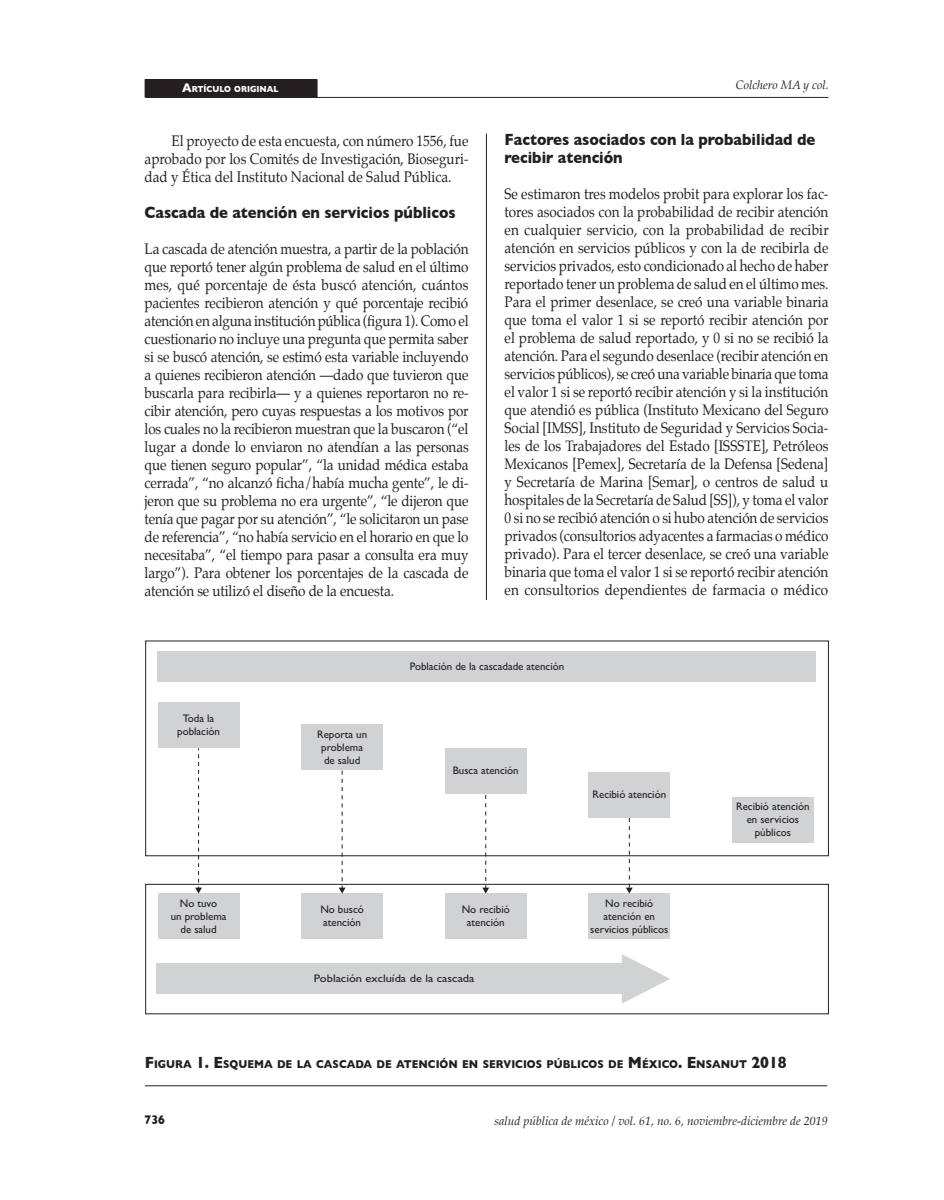
<style>
.page{position:relative;width:944px;height:1200px;background:#fff}
.page>*{position:absolute;margin:0;border:0;box-sizing:border-box;transform-origin:0 0}
.NIVEL_2{font:700 16.5px/18px "Gill Sans";color:#231f20;scale:.9 1}
.TEXTO{font:15px/18px "Palatino";color:#231f20;text-align:justify;scale:.9 1}
.t1{font:700 12.75px "Gill Sans";color:#231f20;scale:.9 1}
.t2{font:italic 12px "Palatino";color:#231f20}
.TIT_FIGURA{font:700 11.55px "Gill Sans";color:#231f20;scale:.9 1}
.t3{font:10.95px/13.2px "Gill Sans";color:#231f20;text-align:center}
.t4{font:10.95px "Gill Sans";color:#231f20;scale:1.13 1}
.t5{font:700 8.85px "Gill Sans";color:#fff;scale:.9 1}
.s1{font-size:12.75px}
.s2{font-size:16.5px}
</style>
<div class="page">
<div style="left:145px;top:80px;width:172px;height:17px;background:#231f20"></div>
<hr style="left:146px;top:97px;width:682px;height:1px;background:#231f20">
<hr style="left:486px;top:134px;width:1px;height:466px;background:#231f20">
<hr style="left:145px;top:1085px;width:682px;height:1px;background:#231f20">
<svg style="left:145px;top:640px;width:684px;height:373px"></svg>
<svg style="left:195px;top:754px;width:7px;height:139px"></svg>
<svg style="left:339px;top:770px;width:7px;height:123px"></svg>
<svg style="left:482px;top:794px;width:7px;height:99px"></svg>
<svg style="left:626px;top:817px;width:7px;height:76px"></svg>
<p class="t5" style="left:182px;top:82px;width:109px"><span class="s1">A</span>RTÍCULO ORIGINAL</p>
<p class="TEXTO" style="left:145px;top:132px;width:361px;text-indent:27px">El proyecto de esta encuesta, con número 1556, fue aprobado por los Comités de Investigación, Bioseguri&shy;dad y Ética del Instituto Nacional de Salud Pública.</p>
<p class="NIVEL_2" style="left:145px;top:203px;width:347px">Cascada de atención en servicios públicos</p>
<p class="TEXTO" style="left:145px;top:240px;width:362px">La cascada de atención muestra, a partir de la población que reportó tener algún problema de salud en el último mes, qué porcentaje de ésta buscó atención, cuántos pacientes recibieron atención y qué porcentaje recibió atención en alguna institución pública (figura 1). Como el cuestionario no incluye una pregunta que permita saber si se buscó atención, se estimó esta variable incluyendo a quienes recibieron atención —dado que tuvieron que buscarla para recibirla— y a quienes reportaron no re&shy;cibir atención, pero cuyas respuestas a los motivos por los cuales no la recibieron muestran que la buscaron (“el lugar a donde lo enviaron no atendían a las personas que tienen seguro popular”, “la unidad médica estaba cerrada”, “no alcanzó ficha/había mucha gente”, le di&shy;jeron que su problema no era urgente”, “le dijeron que tenía que pagar por su atención”, “le solicitaron un pase de referencia”, “no había servicio en el horario en que lo necesitaba”, “el tiempo para pasar a consulta era muy largo”). Para obtener los porcentajes de la cascada de atención se utilizó el diseño de la encuesta.</p>
<p class="t2" style="left:736px;top:76px;width:95px">Colchero MA y col.</p>
<p class="NIVEL_2" style="left:505px;top:130px;width:347px">Factores asociados con la probabilidad de recibir atención</p>
<p class="TEXTO" style="left:505px;top:185px;width:362px">Se estimaron tres modelos probit para explorar los fac&shy;tores asociados con la probabilidad de recibir atención en cualquier servicio, con la probabilidad de recibir atención en servicios públicos y con la de recibirla de servicios privados, esto condicionado al hecho de haber reportado tener un problema de salud en el último mes.<br>Para el primer desenlace, se creó una variable binaria que toma el valor 1 si se reportó recibir atención por el problema de salud reportado, y 0 si no se recibió la atención. Para el segundo desenlace (recibir atención en servicios públicos), se creó una variable binaria que toma el valor 1 si se reportó recibir atención y si la institución que atendió es pública (Instituto Mexicano del Seguro Social [IMSS], Instituto de Seguridad y Servicios Socia&shy;les de los Trabajadores del Estado [ISSSTE], Petróleos Mexicanos [Pemex], Secretaría de la Defensa [Sedena] y Secretaría de Marina [Semar], o centros de salud u hospitales de la Secretaría de Salud [SS]), y toma el valor 0 si no se recibió atención o si hubo atención de servicios privados (consultorios adyacentes a farmacias o médico privado). Para el tercer desenlace, se creó una variable binaria que toma el valor 1 si se reportó recibir atención en consultorios dependientes de farmacia o médico</p>
<p class="t3" style="left:177px;top:711px;width:44px">Toda la población</p>
<p class="t3" style="left:171px;top:896px;width:57px">No tuvo<br>un problema de salud</p>
<p class="t3" style="left:317px;top:727px;width:52px">Reporta un problema de salud</p>
<p class="t3" style="left:410px;top:659px;width:156px">Población de la cascadade atención</p>
<p class="t3" style="left:453px;top:763px;width:68px">Busca atención</p>
<p class="t3" style="left:592px;top:787px;width:75px">Recibió atención</p>
<p class="t3" style="left:320px;top:902px;width:45px;text-align:left">No buscó atención</p>
<p class="t3" style="left:462px;top:902px;width:50px">No recibió atención</p>
<p class="t4" style="left:314px;top:971px;width:144px">Población excluída de la cascada</p>
<p class="t3" style="left:590px;top:896px;width:80px">No recibió atención en servicios públicos</p>
<p class="t3" style="left:736px;top:799px;width:75px">Recibió atención en servicios públicos</p>
<p class="TIT_FIGURA" style="left:145px;top:1054px;width:715px"><span class="s2">F</span>IGURA <span class="s2">1. E</span>SQUEMA DE LA CASCADA DE ATENCIÓN EN SERVICIOS PÚBLICOS DE <span class="s2">M</span> ÉXICO<span class="s2">. E</span>NSANUT <span class="s2">2018</span></p>
<p class="t1" style="left:145px;top:1109px;width:24px">736</p>
<p class="t2" style="left:494px;top:1111px;width:335px">salud pública de méxico / vol. 61, no. 6, noviembre-diciembre de 2019</p>
</div>
